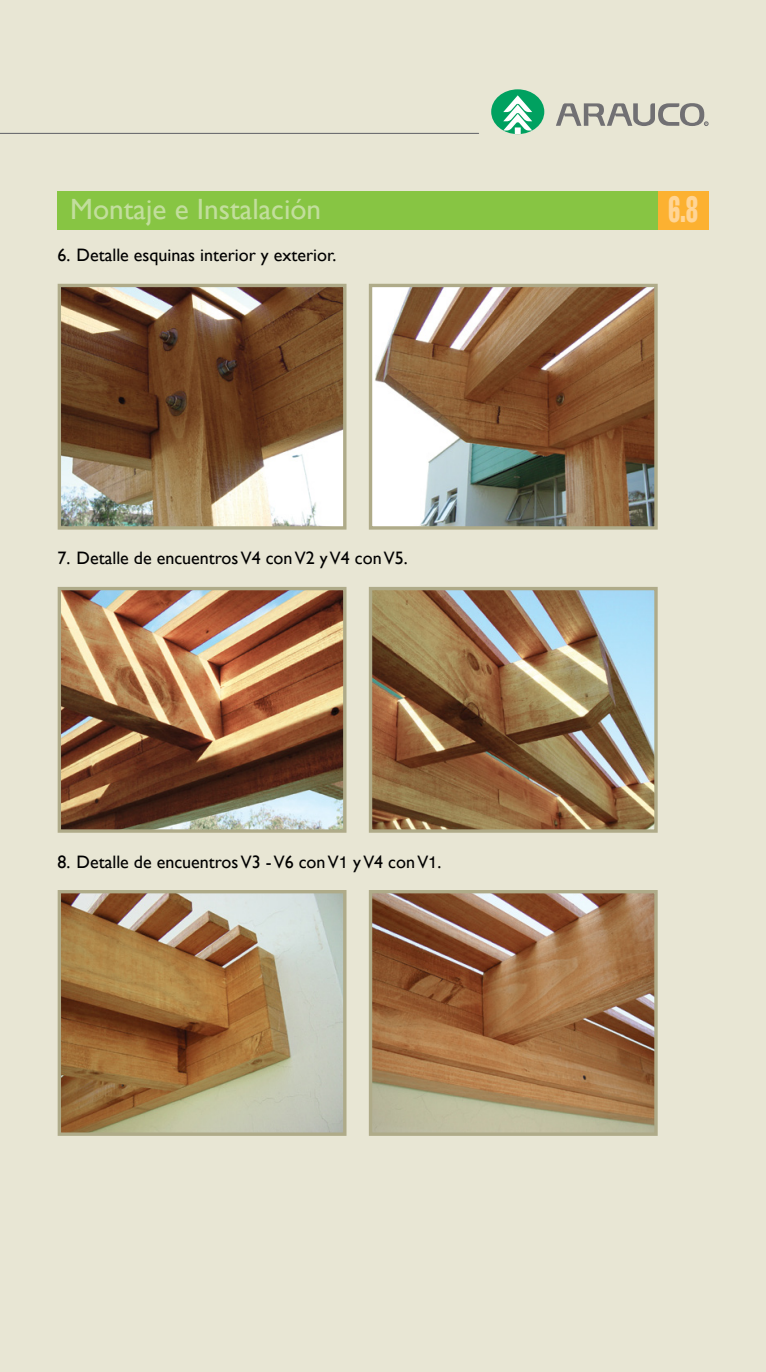
<style>
.page{position:relative;width:766px;height:1372px;background:#fff}
.page>*{position:absolute;margin:0;border:0;box-sizing:border-box;transform-origin:0 0}
.t1{font:36px "Helvetica LT Std Comp";color:#ffd596;scale:.7 1}
.t2{font:29.25px "Gill Sans";color:#c2de9d}
.t3{font:18px "Gill Sans";color:#000}
.s1{font-family:"Helvetica";font-size:16.88px}
</style>
<div class="page">
<div style="left:0;top:0;width:765px;height:1371px;background:#e8e6d4"></div>
<div style="left:57px;top:191px;width:651px;height:39px;background:#87c543"></div>
<div style="left:657px;top:191px;width:51px;height:39px;background:#fcb131"></div>
<img style="left:62px;top:894px;width:280px;height:237px">
<div style="left:58px;top:890px;width:288px;height:245px;border:3px solid #afab89"></div>
<img style="left:373px;top:894px;width:280px;height:237px">
<div style="left:369px;top:890px;width:288px;height:245px;border:3px solid #afab89"></div>
<img style="left:62px;top:288px;width:280px;height:237px">
<div style="left:58px;top:284px;width:288px;height:245px;border:3px solid #afab89"></div>
<img style="left:373px;top:288px;width:280px;height:237px">
<div style="left:369px;top:284px;width:288px;height:245px;border:3px solid #afab89"></div>
<img style="left:62px;top:591px;width:280px;height:237px">
<div style="left:58px;top:587px;width:288px;height:245px;border:3px solid #afab89"></div>
<img style="left:373px;top:591px;width:280px;height:237px">
<div style="left:369px;top:587px;width:288px;height:245px;border:3px solid #afab89"></div>
<hr style="left:0;top:133px;width:478px;height:1px;background:#6d6e71">
<svg style="left:556px;top:103px;width:152px;height:23px"></svg>
<div style="left:491px;top:89px;width:53px;height:45px;background:#00a160;border-radius:50%"></div>
<svg style="left:503px;top:95px;width:29px;height:39px"></svg>
<h2 class="t2" style="left:70px;top:192px;width:252px">Montaje e Instalación</h2>
<h1 class="t1" style="left:668px;top:187px;width:43px">6.8</h1>
<p class="t3" style="left:57px;top:245px;width:280px">6. Detalle esquinas interior y exterior.</p>
<p class="t3" style="left:57px;top:547px;width:352px">7. Detalle de encuentros V4 con V2 y V4 con V5.</p>
<p class="t3" style="left:57px;top:851px;width:385px">8. Detalle de encuentros V3 - V6 con V<span class="s1">1</span> y V4 con V<span class="s1">1</span>.</p>
</div>
